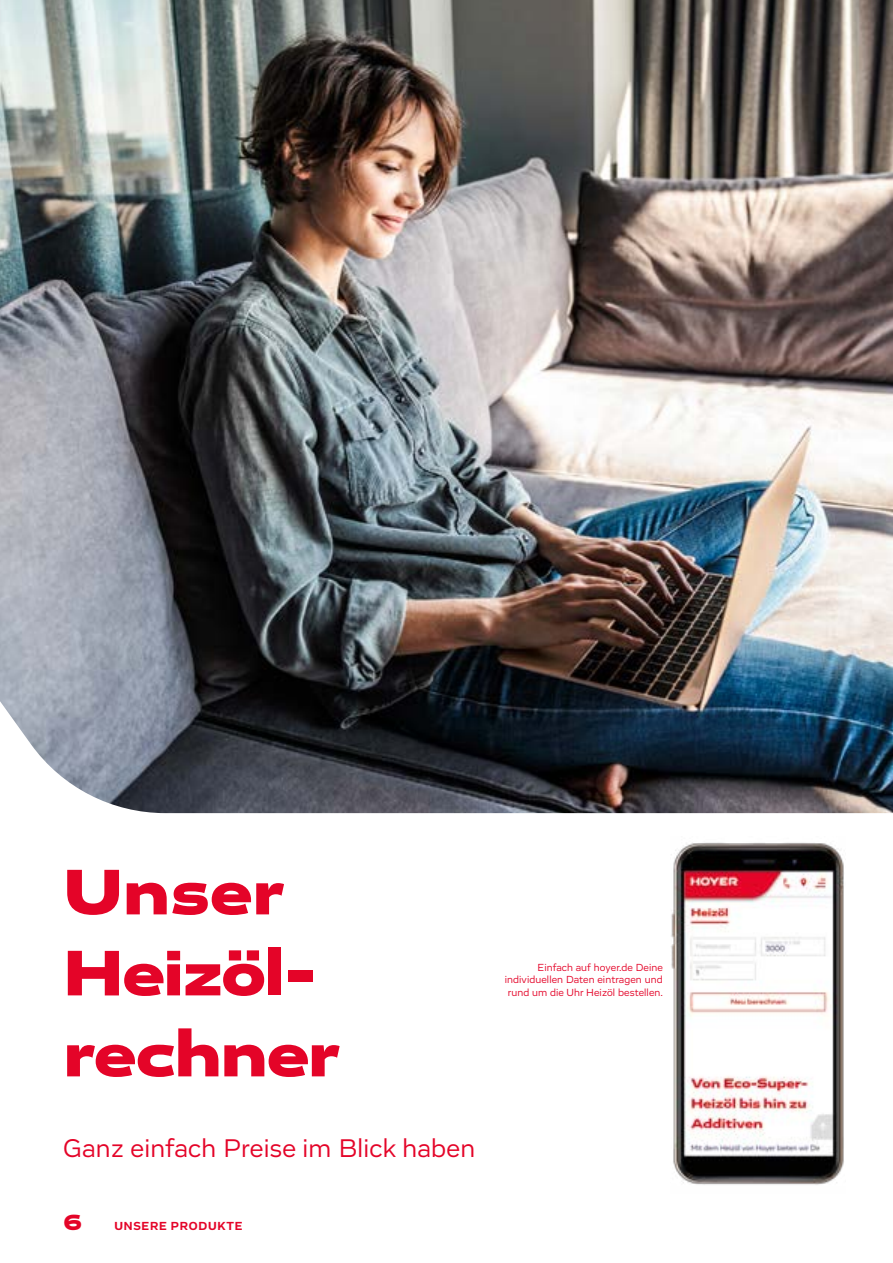
<style>
.page{position:relative;width:893px;height:1263px;background:#fff}
.page>*{position:absolute;margin:0;border:0;box-sizing:border-box;transform-origin:0 0}
.t1{font:900 66px/81px "Vito Wide";letter-spacing:.005em;color:#e40428}
.t2{font:26.25px "Vito";letter-spacing:.01em;color:#e40428}
.t3{font:900 22.5px "Vito Wide";color:#e40428}
.t4{font:700 12px "Vito";letter-spacing:.065em;color:#e40428}
.t5{font:10.5px/12.6px "Vito";letter-spacing:.01em;color:#e40428;text-align:justify}
</style>
<div class="page">
<img style="left:671px;top:842px;width:173px;height:343px">
<img style="left:0;top:0;width:893px;height:813px">
<h1 class="t1" style="left:64px;top:851px;width:277px">Unser<br>Heizöl&shy;rechner</h1>
<h2 class="t2" style="left:63px;top:1133px;width:413px">Ganz einfach Preise im Blick haben</h2>
<h3 class="t3" style="left:64px;top:1208px;width:20px">6</h3>
<p class="t4" style="left:114px;top:1218px;width:130px">UNSERE PRODUKTE</p>
<p class="t5" style="left:505px;top:961px;width:160px;text-indent:33px">Einfach auf hoyer.de Deine individuellen Daten eintragen und rund um die Uhr Heizöl bestellen.</p>
</div>
